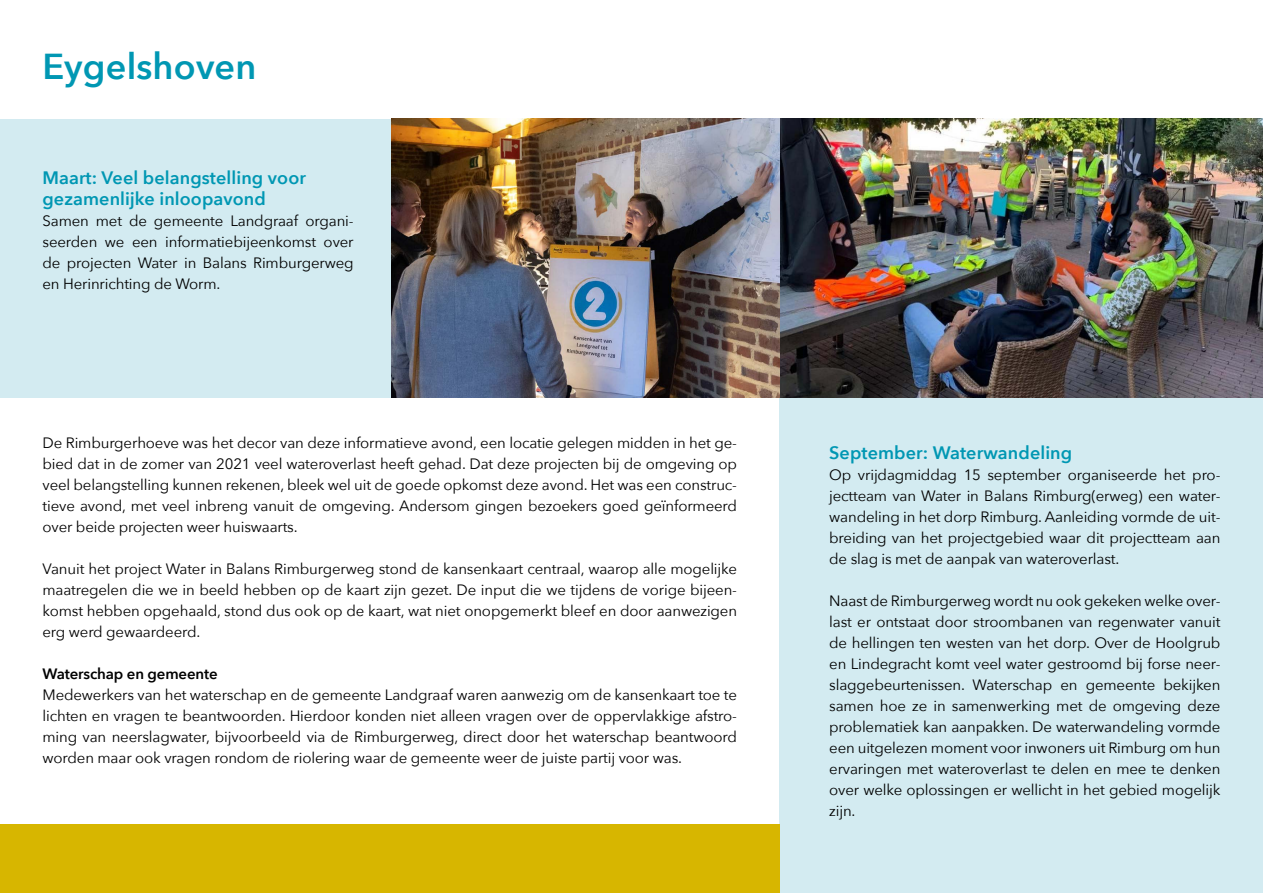
<style>
.page{position:relative;width:1263px;height:893px;background:#fff}
.page>*{position:absolute;margin:0;border:0;box-sizing:border-box;transform-origin:0 0}
.t1{font:600 36px "Avenir Next";letter-spacing:.005em;color:#0097b3}
.t2{font:600 18px/21px "Avenir Next";letter-spacing:.005em;color:#0097b3}
.t3{font:15px/21px "Avenir Next";letter-spacing:-.01em;color:#000;text-align:justify}
.t4{font:600 15px "Avenir Next";letter-spacing:-.01em;color:#000}
</style>
<div class="page">
<div style="left:780px;top:397px;width:483px;height:496px;background:#d3ebf1"></div>
<div style="left:0;top:119px;width:780px;height:278px;background:#d3ebf1"></div>
<img style="left:391px;top:119px;width:872px;height:278px">
<div style="left:0;top:825px;width:780px;height:68px;background:#d7b600"></div>
<p class="t1" style="left:43px;top:35px;width:215px">Eygelshoven</p>
<p class="t2" style="left:43px;top:167px;width:265px">Maart: Veel belangstelling voor gezamenlijke inloopavond</p>
<p class="t3" style="left:43px;top:209px;width:313px">Samen met de gemeente Landgraaf organi&shy;seerden we een informatiebijeenkomst over de projecten Water in Balans Rimburgerweg en Herinrichting de Worm.</p>
<p class="t3" style="left:43px;top:432px;width:696px">De Rimburgerhoeve was het decor van deze informatieve avond, een locatie gelegen midden in het ge&shy;bied dat in de zomer van 2021 veel wateroverlast heeft gehad. Dat deze projecten bij de omgeving op veel belangstelling kunnen rekenen, bleek wel uit de goede opkomst deze avond. Het was een construc&shy;tieve avond, met veel inbreng vanuit de omgeving. Andersom gingen bezoekers goed geïnformeerd over beide projecten weer huiswaarts.</p>
<p class="t3" style="left:43px;top:558px;width:696px">Vanuit het project Water in Balans Rimburgerweg stond de kansenkaart centraal, waarop alle mogelijke maatregelen die we in beeld hebben op de kaart zijn gezet. De input die we tijdens de vorige bijeen&shy;komst hebben opgehaald, stond dus ook op de kaart, wat niet onopgemerkt bleef en door aanwezigen erg werd gewaardeerd.</p>
<p class="t4" style="left:43px;top:661px;width:177px">Waterschap en gemeente</p>
<p class="t3" style="left:43px;top:684px;width:696px">Medewerkers van het waterschap en de gemeente Landgraaf waren aanwezig om de kansenkaart toe te lichten en vragen te beantwoorden. Hierdoor konden niet alleen vragen over de oppervlakkige afstro&shy;ming van neerslagwater, bijvoorbeeld via de Rimburgerweg, direct door het waterschap beantwoord worden maar ook vragen rondom de riolering waar de gemeente weer de juiste partij voor was.</p>
<p class="t2" style="left:829px;top:442px;width:244px">September: Waterwandeling</p>
<p class="t3" style="left:829px;top:463px;width:393px">Op vrijdagmiddag 15 september organiseerde het pro&shy;jectteam van Water in Balans Rimburg(erweg) een water&shy;wandeling in het dorp Rimburg. Aanleiding vormde de uit&shy;breiding van het projectgebied waar dit projectteam aan de slag is met de aanpak van wateroverlast.</p>
<p class="t3" style="left:829px;top:589px;width:393px">Naast de Rimburgerweg wordt nu ook gekeken welke over&shy;last er ontstaat door stroombanen van regenwater vanuit de hellingen ten westen van het dorp. Over de Hoolgrub en Lindegracht komt veel water gestroomd bij forse neer&shy;slaggebeurtenissen. Waterschap en gemeente bekijken samen hoe ze in samenwerking met de omgeving deze problematiek kan aanpakken. De waterwandeling vormde een uitgelezen moment voor inwoners uit Rimburg om hun ervaringen met wateroverlast te delen en mee te denken over welke oplossingen er wellicht in het gebied mogelijk zijn.</p>
</div>
